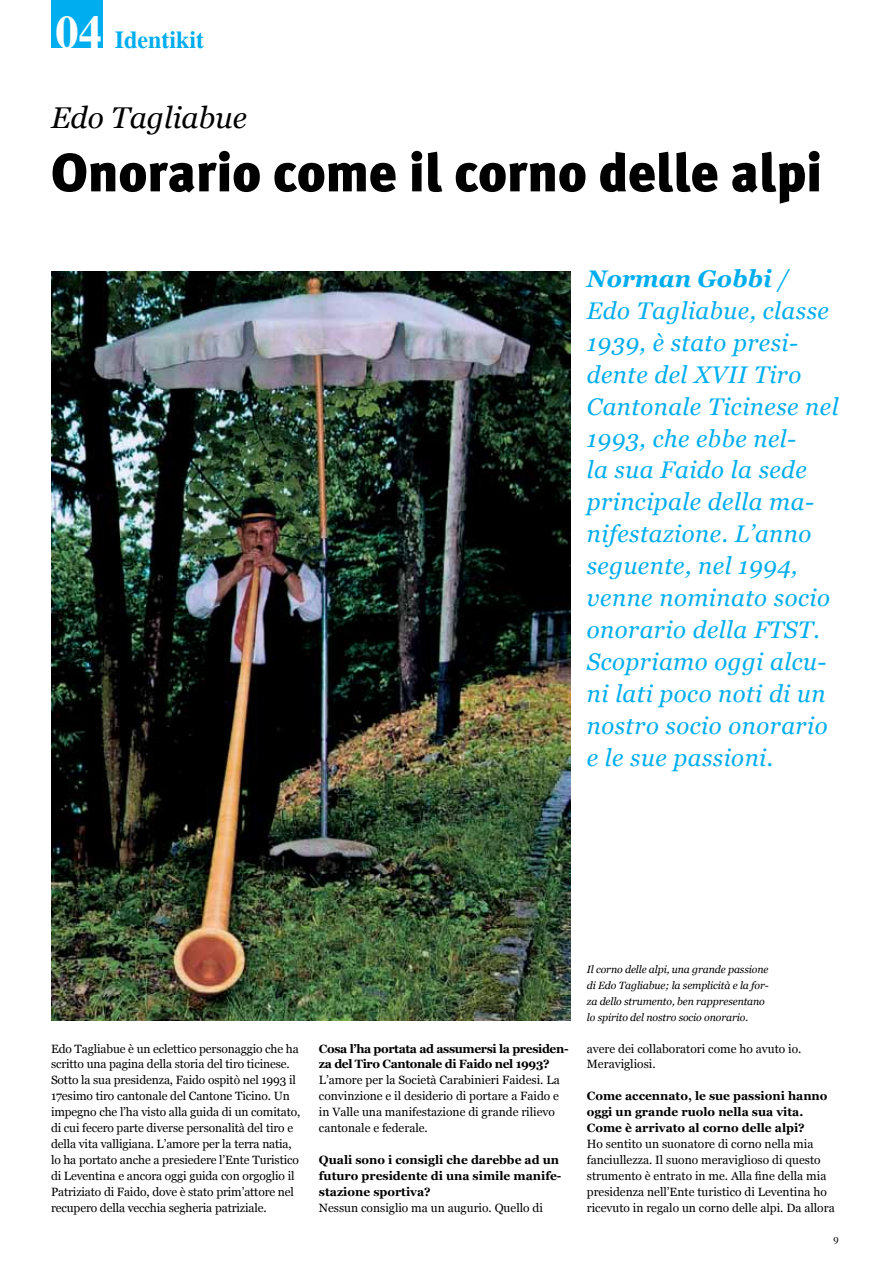
<style>
.page{position:relative;width:893px;height:1263px;background:#fff}
.page>*{position:absolute;margin:0;border:0;box-sizing:border-box;transform-origin:0 0}
.t1{font:900 54px "Meta Plus";color:#000}
.t2{font:italic 30px "Georgia";color:#000}
.t3{font:italic 24px/32px "Georgia";letter-spacing:.02em;color:#00aeef}
.t4{font:700 24px "Times";color:#00aeef}
.t5{font:12px/15.9px "Georgia";letter-spacing:-.01em;color:#000}
.t6{font:700 12px/15.9px "Georgia";color:#000}
.t7{font:700 12px/15.9px "Georgia";letter-spacing:-.03em;color:#000}
.t8{font:italic 10.5px/15.9px "Georgia";letter-spacing:-.01em;color:#000}
.t9{font:10.5px "Times";color:#000}
.s1{font-size:46.5px;color:#fff}
.s2{font-weight:700}
</style>
<div class="page">
<div style="left:51px;top:0;width:51px;height:48px;background:#00aeef"></div>
<img style="left:51px;top:271px;width:520px;height:749px">
<h3 class="t4" style="left:56px;top:25px;width:150px"><span class="s1">04</span> Identikit</h3>
<h2 class="t2" style="left:51px;top:98px;width:197px">Edo Tagliabue</h2>
<h1 class="t1" style="left:51px;top:141px;width:773px">Onorario come il corno delle alpi</h1>
<p class="t3" style="left:587px;top:263px;width:253px"><span class="s2">Norman Gobbi</span> /<br>Edo Tagliabue, classe<br>1939, è stato presi&shy;dente del XVII Tiro<br>Cantonale Ticinese nel<br>1993, che ebbe nel-<br>la sua Faido la sede principale della ma&shy;nifestazione. L’anno seguente, nel 1994, venne nominato socio onorario della FTST.<br>Scopriamo oggi alcu&shy;ni lati poco noti di un nostro socio onorario e le sue passioni.</p>
<p class="t5" style="left:51px;top:1041px;width:251px">Edo Tagliabue è un eclettico personaggio che ha scritto una pagina della storia del tiro ticinese.<br>Sotto la sua presidenza, Faido ospitò nel 1993 il 17esimo tiro cantonale del Cantone Ticino. Un impegno che l’ha visto alla guida di un comitato, di cui fecero parte diverse personalità del tiro e della vita valligiana. L’amore per la terra natia, lo ha portato anche a presiedere l’Ente Turistico di Leventina e ancora oggi guida con orgoglio il Patriziato di Faido, dove è stato prim’attore nel recupero della vecchia segheria patriziale.</p>
<p class="t7" style="left:319px;top:1040px;width:251px">Cosa l’ha portata ad assumersi la presiden&shy;za del Tiro Cantonale di Faido nel 1993?</p>
<p class="t5" style="left:319px;top:1072px;width:242px">L’amore per la Società Carabinieri Faidesi. La convinzione e il desiderio di portare a Faido e in Valle una manifestazione di grande rilievo cantonale e federale.</p>
<p class="t6" style="left:319px;top:1152px;width:244px">Quali sono i consigli che darebbe ad un futuro presidente di una simile manife&shy;stazione sportiva?</p>
<p class="t5" style="left:319px;top:1200px;width:226px">Nessun consiglio ma un augurio. Quello di</p>
<p class="t8" style="left:587px;top:961px;width:183px">Il corno delle alpi, una grande passione di Edo Tagliabue; la semplicità e la for&shy;za dello strumento, ben rappresentano lo spirito del nostro socio onorario.</p>
<p class="t5" style="left:587px;top:1041px;width:216px">avere dei collaboratori come ho avuto io.<br>Meravigliosi.</p>
<p class="t6" style="left:587px;top:1088px;width:242px">Come accennato, le sue passioni hanno oggi un grande ruolo nella sua vita.<br>Come è arrivato al corno delle alpi?</p>
<p class="t5" style="left:587px;top:1136px;width:249px">Ho sentito un suonatore di corno nella mia fanciullezza. Il suono meraviglioso di questo strumento è entrato in me. Alla fine della mia presidenza nell’Ente turistico di Leventina ho ricevuto in regalo un corno delle alpi. Da allora</p>
<p class="t9" style="left:833px;top:1234px;width:7px">9</p>
</div>
